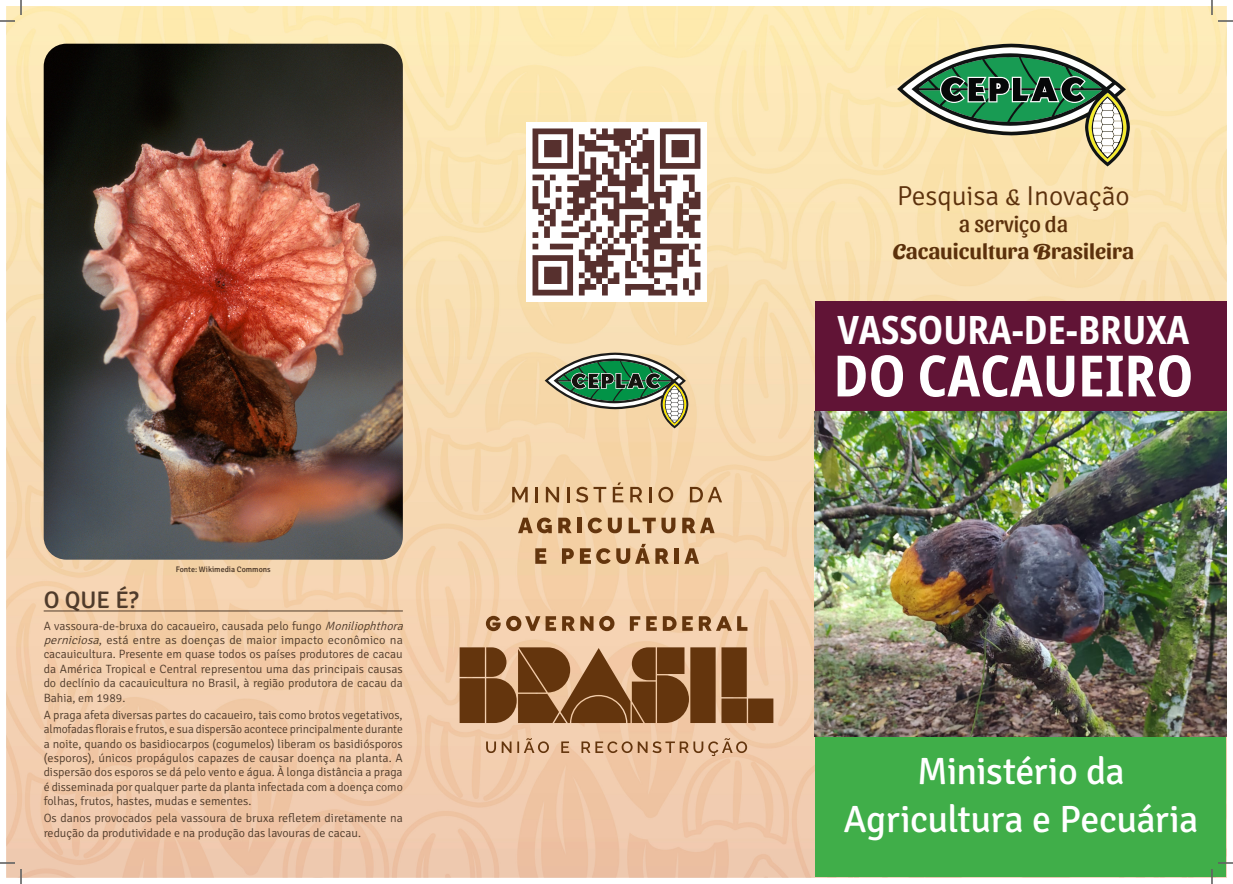
<style>
.page{position:relative;width:1233px;height:884px;background:#fff}
.page>*{position:absolute;margin:0;border:0;box-sizing:border-box;transform-origin:0 0}
.t1{font:700 condensed 57px "Noto Sans";color:#fff}
.t2{font:700 condensed 39px "Noto Sans";color:#fff}
.t3{font:300 38px "Signika";letter-spacing:-.015em;color:#fff}
.t4{font:300 27.4px "Signika";color:#5c310c}
.t5{font:300 24px "Signika";color:#4f3b2b}
.t6{font:22.7px "Sansita";color:#5c310c}
.t7{font:700 22.2px "Sansita";color:#5c310c}
.t8{font:300 12px/14.4px "Signika";color:#4f3b2b}
.leg{font:300 8px "Signika";color:#4f3b2b}
.s1{font-style:italic}
.s2{font-family:"Sansita Swashed";font-size:23.2px}
.s3{font-family:"Sansita Swashed"}
</style>
<div class="page">
<img style="left:7px;top:7px;width:1219px;height:870px">
<div style="left:815px;top:737px;width:410px;height:140px;background:#40ae49"></div>
<svg style="left:897px;top:44px;width:232px;height:122px;background:#9cab84"></svg>
<div style="left:815px;top:302px;width:397px;height:109px;background:#611436"></div>
<hr style="left:44px;top:611px;width:359px;height:1px;background:#4f3b2b">
<img style="left:44px;top:44px;width:359px;height:516px">
<svg style="left:545px;top:353px;width:143px;height:75px;background:#98a681"></svg>
<svg style="left:518px;top:518px;width:34px;height:15px"></svg>
<svg style="left:558px;top:518px;width:13px;height:15px"></svg>
<hr style="left:577px;top:518px;width:4px;height:15px;background:#64350d">
<svg style="left:588px;top:518px;width:14px;height:15px"></svg>
<svg style="left:608px;top:518px;width:14px;height:15px"></svg>
<svg style="left:628px;top:518px;width:47px;height:15px"></svg>
<svg style="left:682px;top:518px;width:32px;height:15px"></svg>
<svg style="left:535px;top:548px;width:11px;height:16px"></svg>
<svg style="left:562px;top:548px;width:12px;height:16px"></svg>
<svg style="left:580px;top:548px;width:30px;height:16px"></svg>
<svg style="left:616px;top:544px;width:53px;height:20px"></svg>
<div style="left:674px;top:548px;width:5px;height:16px;background:#64350d"></div>
<svg style="left:684px;top:548px;width:15px;height:16px"></svg>
<svg style="left:512px;top:487px;width:16px;height:15px"></svg>
<hr style="left:535px;top:487px;width:3px;height:15px;background:#64350d">
<svg style="left:546px;top:487px;width:13px;height:15px"></svg>
<svg style="left:567px;top:487px;width:2px;height:15px"></svg>
<svg style="left:576px;top:487px;width:30px;height:15px"></svg>
<svg style="left:613px;top:482px;width:10px;height:20px"></svg>
<svg style="left:630px;top:487px;width:12px;height:15px"></svg>
<svg style="left:649px;top:487px;width:2px;height:15px"></svg>
<svg style="left:658px;top:487px;width:15px;height:15px"></svg>
<svg style="left:690px;top:487px;width:32px;height:15px"></svg>
<svg style="left:486px;top:738px;width:261px;height:18px;background:#d7af8e"></svg>
<svg style="left:486px;top:616px;width:261px;height:15px;background:#b38a64"></svg>
<svg style="left:459px;top:647px;width:314px;height:76px;background:#885b35"></svg>
<img style="left:527px;top:122px;width:179px;height:180px">
<img style="left:815px;top:411px;width:411px;height:326px">
<div style="left:1212px;top:302px;width:14px;height:109px;background:#611436"></div>
<svg style="left:1218px;top:20px;width:15px;height:2px"></svg>
<svg style="left:1218px;top:862px;width:15px;height:2px"></svg>
<svg style="left:0;top:0;width:22px;height:22px"></svg>
<svg style="left:0;top:862px;width:22px;height:22px"></svg>
<svg style="left:1211px;top:0;width:1px;height:15px"></svg>
<svg style="left:1211px;top:869px;width:1px;height:15px"></svg>
<p class="leg" style="left:176px;top:564px;width:96px">Fonte: Wikimedia Commons</p>
<p class="t5" style="left:44px;top:583px;width:96px">O QUE É?</p>
<p class="t8" style="left:44px;top:617px;width:365px">A vassoura-de-bruxa do cacaueiro, causada pelo fungo <span class="s1">Moniliophthora perniciosa</span>, está entre as doenças de maior impacto econômico na cacauicultura. Presente em quase todos os países produtores de cacau da América Tropical e Central representou uma das principais causas do declínio da cacauicultura no Brasil, à região produtora de cacau da Bahia, em 1989.</p>
<p class="t8" style="left:44px;top:707px;width:361px;text-align:justify">A praga afeta diversas partes do cacaueiro, tais como brotos vegetativos, almofadas florais e frutos, e sua dispersão acontece principalmente durante a noite, quando os basidiocarpos (cogumelos) liberam os basidiósporos (esporos), únicos propágulos capazes de causar doença na planta. A dispersão dos esporos se dá pelo vento e água. À longa distância a praga é disseminada por qualquer parte da planta infectada com a doença como folhas, frutos, hastes, mudas e sementes.</p>
<p class="t8" style="left:44px;top:810px;width:360px">Os danos provocados pela vassoura de bruxa refletem diretamente na redução da produtividade e na produção das lavouras de cacau.</p>
<p class="t4" style="left:897px;top:176px;width:234px">Pesquisa <span class="s2">&amp;</span> Inovação</p>
<p class="t6" style="left:958px;top:211px;width:111px">a serviço da</p>
<p class="t7" style="left:893px;top:238px;width:242px"><span class="s3">C</span>acauicultura <span class="s3">B</span>rasileira</p>
<p class="t2" style="left:837px;top:301px;width:353px">VASSOURA-DE-BRUXA</p>
<p class="t1" style="left:833px;top:335px;width:361px">DO CACAUEIRO</p>
<p class="t3" style="left:917px;top:744px;width:209px">Ministério da</p>
<p class="t3" style="left:843px;top:792px;width:356px">Agricultura e Pecuária</p>
</div>
